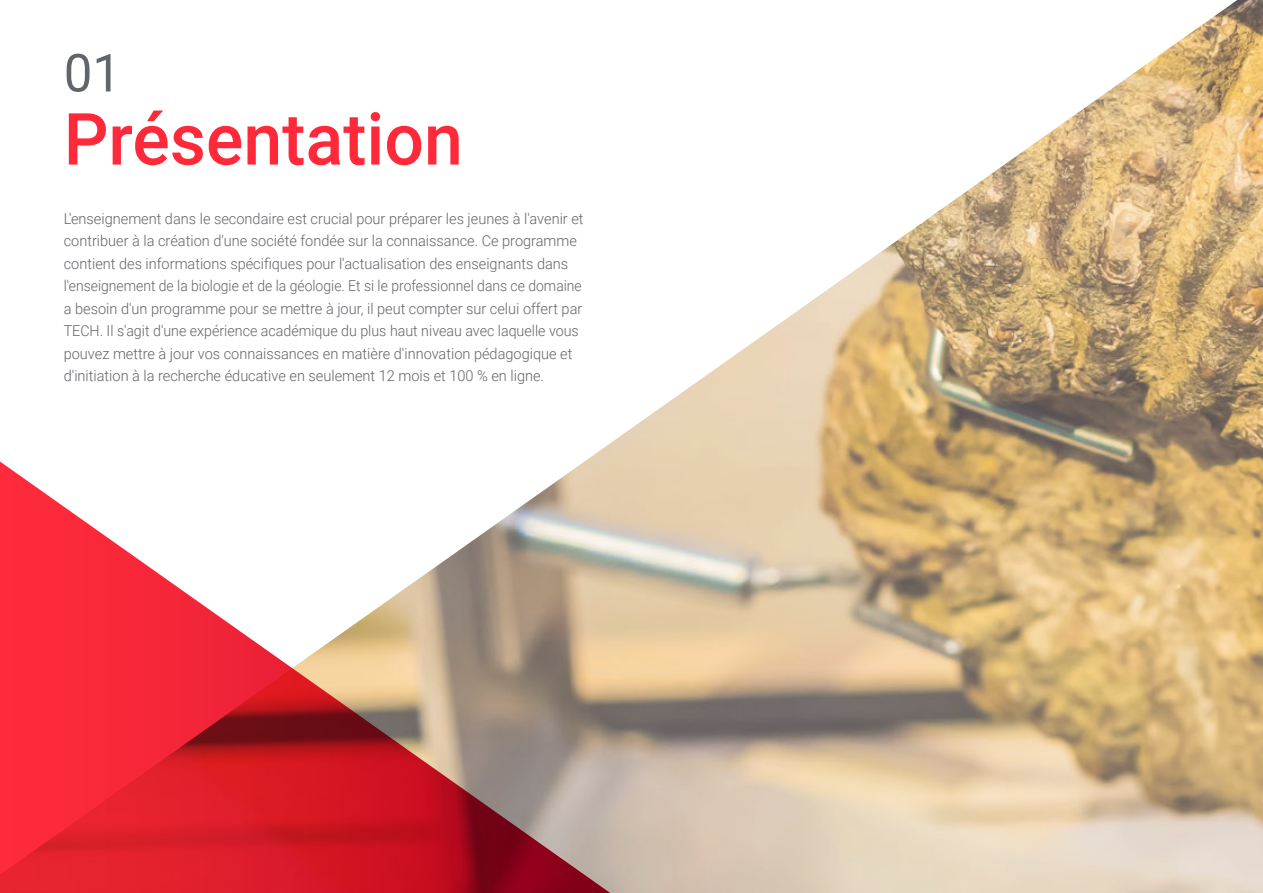
<style>
.page{position:relative;width:1263px;height:893px;background:#fff}
.page>*{position:absolute;margin:0;border:0;box-sizing:border-box;transform-origin:0 0}
.t1{font:500 72px "Roboto";color:#ff293a}
.t2{font:52.5px "Roboto";color:#61646a}
.t3{font:300 15px/22.5px "Roboto";color:#61646a}
</style>
<div class="page">
<img style="left:607px;top:0;width:656px;height:893px">
<svg style="left:0;top:446px;width:640px;height:447px"></svg>
<h2 class="t2" style="left:64px;top:36px;width:59px">01</h2>
<h1 class="t1" style="left:64px;top:89px;width:401px">Présentation</h1>
<p class="t3" style="left:64px;top:207px;width:521px">L'enseignement dans le secondaire est crucial pour préparer les jeunes à l'avenir et contribuer à la création d'une société fondée sur la connaissance. Ce programme contient des informations spécifiques pour l'actualisation des enseignants dans l'enseignement de la biologie et de la géologie. Et si le professionnel dans ce domaine a besoin d'un programme pour se mettre à jour, il peut compter sur celui offert par TECH. Il s'agit d'une expérience académique du plus haut niveau avec laquelle vous pouvez mettre à jour vos connaissances en matière d'innovation pédagogique et d'initiation à la recherche éducative en seulement 12 mois et 100 % en ligne.</p>
</div>
